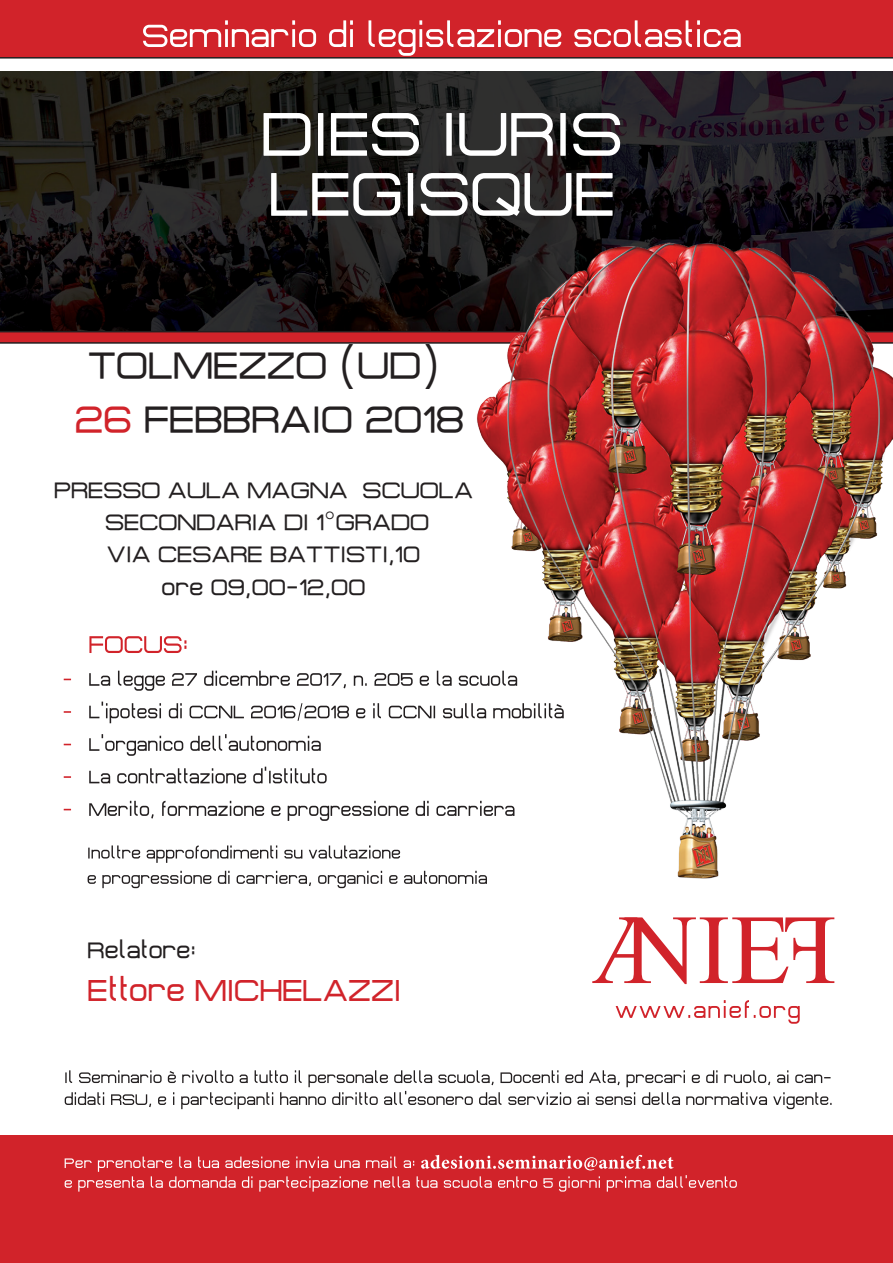
<style>
.page{position:relative;width:893px;height:1263px;background:#fff}
.page>*{position:absolute;margin:0;border:0;box-sizing:border-box;transform-origin:0 0}
.t1{font:45px/54px "Plagiata";color:#231f20}
.t2{font:36px "Plagiata";color:#d1232a}
.t3{font:27px/32.4px "Plagiata";color:#231f20;text-align:center}
.s1{color:#d1232a}
</style>
<div class="page">
<div style="left:0;top:1136px;width:893px;height:127px;background:#d1232a"></div>
<img style="left:0;top:72px;width:893px;height:259px">
<svg style="left:271px;top:173px;width:176px;height:43px"></svg>
<svg style="left:264px;top:113px;width:356px;height:43px"></svg>
<svg style="left:616px;top:1000px;width:184px;height:24px"></svg>
<svg style="left:65px;top:1155px;width:672px;height:36px"></svg>
<svg style="left:65px;top:1070px;width:767px;height:39px"></svg>
<svg style="left:592px;top:917px;width:242px;height:67px"></svg>
<svg style="left:0;top:331px;width:447px;height:13px;background:#aa272c"></svg>
<div style="left:0;top:0;width:893px;height:59px;background:#d1232a"></div>
<svg style="left:143px;top:20px;width:598px;height:36px;background:#da5055"></svg>
<svg style="left:88px;top:871px;width:359px;height:17px"></svg>
<svg style="left:88px;top:845px;width:312px;height:18px"></svg>
<svg style="left:89px;top:801px;width:357px;height:20px"></svg>
<svg style="left:89px;top:767px;width:238px;height:16px"></svg>
<svg style="left:64px;top:776px;width:7px;height:2px"></svg>
<svg style="left:89px;top:734px;width:232px;height:22px"></svg>
<svg style="left:89px;top:702px;width:358px;height:21px"></svg>
<svg style="left:64px;top:711px;width:7px;height:2px"></svg>
<svg style="left:89px;top:671px;width:358px;height:20px"></svg>
<svg style="left:89px;top:636px;width:97px;height:17px"></svg>
<img style="left:447px;top:157px;width:446px;height:727px">
<h1 class="t1" style="left:75px;top:339px;width:391px">TOLMEZZO (UD)<br><span class="s1">26</span> FEBBRAIO 2018</h1>
<p class="t3" style="left:54px;top:474px;width:421px">PRESSO AULA MAGNA SCUOLA<br>SECONDARIA DI 1°GRADO<br>VIA CESARE BATTISTI,10<br>ore 09,00-12,00</p>
<p class="t3" style="left:88px;top:935px;width:110px">Relatore:</p>
<h2 class="t2" style="left:88px;top:974px;width:315px">Ettore MICHELAZZI</h2>
</div>
